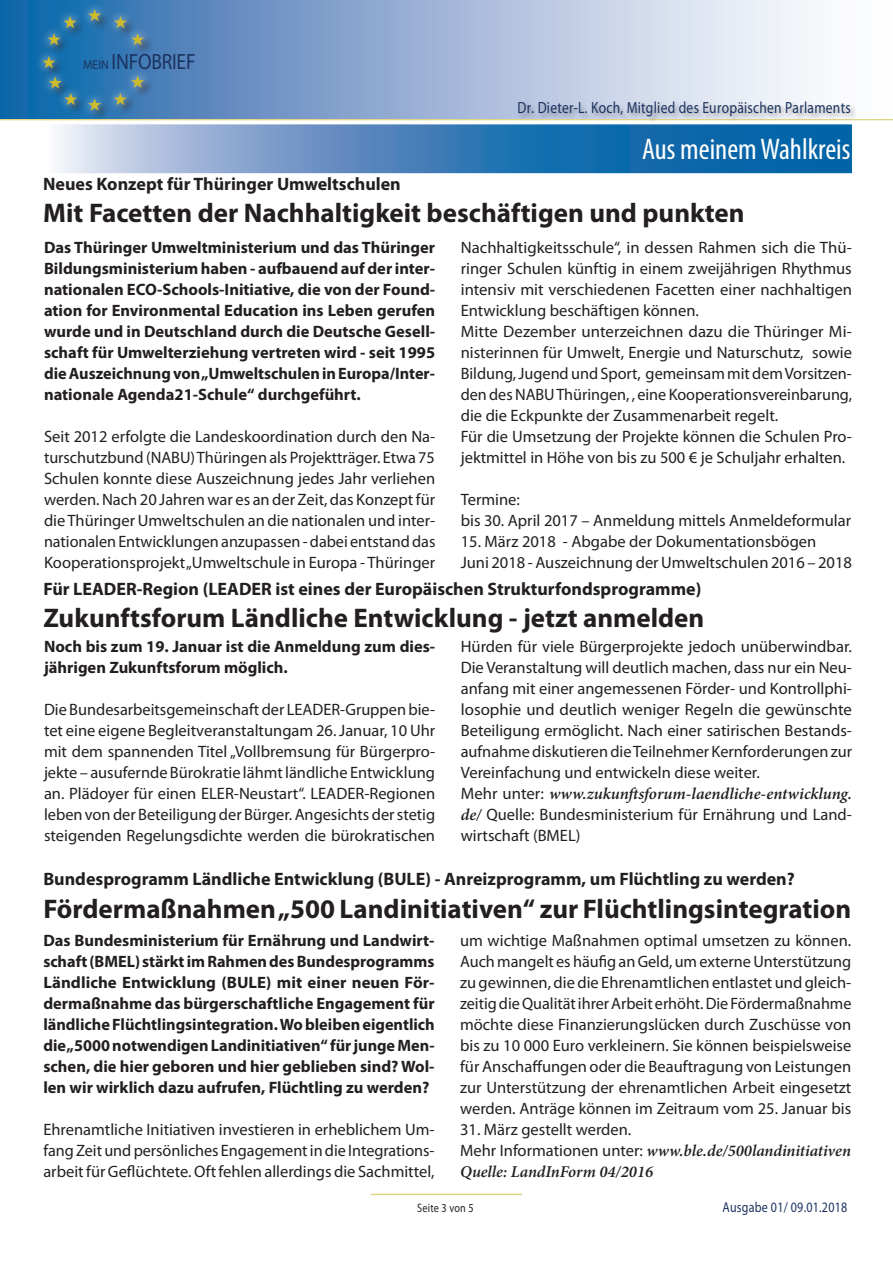
<style>
.page{position:relative;width:893px;height:1263px;background:#fff}
.page>*{position:absolute;margin:0;border:0;box-sizing:border-box;transform-origin:0 0}
.t1{font:condensed 30px "Myriad Pro";color:#fff}
.t2{font:700 27px "Myriad Pro";color:#231f20}
.t3{font:22.05px "Myriad Pro";letter-spacing:-.01em;color:#1b325f;scale:.88 1}
.t4{font:700 18px "Myriad Pro";color:#231f20}
.t5{font:16.5px/21px "Myriad Pro";color:#231f20;text-align:justify}
.t6{font:700 16.5px/21px "Myriad Pro";color:#231f20;text-align:justify}
.t7{font:italic 600 16.5px/21px "Minion Pro";color:#231f20}
.t8{font:16.2px "Myriad Pro";letter-spacing:.02em;color:#1b325f;scale:.83 1}
.t9{font:14.4px "Myriad Pro";letter-spacing:.02em;color:#1b325f;scale:.83 1}
.t10{font:12.15px "Myriad Pro";letter-spacing:.02em;color:#231f20;scale:.83 1}
.s1{font-size:12.75px}
.s2{font-family:"Myriad Pro";font-weight:400;font-style:normal}
.s3{font-family:"Minion Pro";font-weight:600;font-style:italic}
</style>
<div class="page">
<hr style="left:0;top:119px;width:893px;height:1px;background:#e0d584">
<hr style="left:371px;top:1194px;width:151px;height:1px;background:#e0d584">
<svg style="left:0;top:0;width:810px;height:119px;background:#9cb5d7"></svg>
<div style="left:41px;top:8px;width:114px;height:114px;background:#231f20;opacity:.75"></div>
<div style="left:34px;top:1px;width:118px;height:118px;background:#fff;opacity:.75"></div>
<svg style="left:88px;top:9px;width:13px;height:12px"></svg>
<svg style="left:42px;top:56px;width:13px;height:12px"></svg>
<svg style="left:88px;top:98px;width:13px;height:13px"></svg>
<svg style="left:114px;top:76px;width:30px;height:29px"></svg>
<svg style="left:49px;top:76px;width:28px;height:29px"></svg>
<svg style="left:48px;top:16px;width:29px;height:29px"></svg>
<svg style="left:114px;top:16px;width:30px;height:29px"></svg>
<div style="left:517px;top:100px;width:340px;height:24px;background:#231f20;opacity:.39"></div>
<svg style="left:56px;top:127px;width:793px;height:43px;background:#4d89bd"></svg>
<h3 class="t3" style="left:83px;top:48px;width:129px"><span class="s1">MEIN</span> INFOBRIEF</h3>
<p class="t8" style="left:518px;top:98px;width:403px">Dr. Dieter-L. Koch, Mitglied des Europäischen Parlaments</p>
<h1 class="t1" style="left:642px;top:131px;width:210px">Aus meinem Wahlkreis</h1>
<p class="t4" style="left:43px;top:172px;width:359px">Neues Konzept für Thüringer Umweltschulen</p>
<h2 class="t2" style="left:43px;top:196px;width:703px">Mit Facetten der Nachhaltigkeit beschäftigen und punkten</h2>
<p class="t6" style="left:44px;top:236px;width:393px">Das Thüringer Umweltministerium und das Thüringer Bildungsministerium haben - aufbauend auf der inter&shy;nationalen ECO-Schools-Initiative, die von der Found&shy;ation for Environmental Education ins Leben gerufen wurde und in Deutschland durch die Deutsche Gesell&shy;schaft für Umwelterziehung vertreten wird - seit 1995 die Auszeichnung von „Umweltschulen in Europa/Inter&shy;nationale Agenda21-Schule“ durchgeführt.</p>
<p class="t5" style="left:44px;top:425px;width:393px">Seit 2012 erfolgte die Landeskoordination durch den Na&shy;turschutzbund (NABU) Thüringen als Projektträger. Etwa 75<br>Schulen konnte diese Auszeichnung jedes Jahr verliehen werden. Nach 20 Jahren war es an der Zeit, das Konzept für die Thüringer Umweltschulen an die nationalen und inter&shy;nationalen Entwicklungen anzupassen - dabei entstand das Kooperationsprojekt „Umweltschule in Europa - Thüringer</p>
<p class="t5" style="left:461px;top:236px;width:393px;text-align:left">Nachhaltigkeitsschule“, in dessen Rahmen sich die Thü&shy;ringer Schulen künftig in einem zweijährigen Rhythmus intensiv mit verschiedenen Facetten einer nachhaltigen Entwicklung beschäftigen können.<br>Mitte Dezember unterzeichnen dazu die Thüringer Mi&shy;nisterinnen für Umwelt, Energie und Naturschutz, sowie Bildung, Jugend und Sport, gemeinsam mit dem Vorsitzen&shy;den des NABU Thüringen, , eine Kooperationsvereinbarung, die die Eckpunkte der Zusammenarbeit regelt.<br>Für die Umsetzung der Projekte können die Schulen Pro&shy;jektmittel in Höhe von bis zu 500 € je Schuljahr erhalten.</p>
<p class="t5" style="left:461px;top:488px;width:392px">Termine:<br>bis 30. April 2017 – Anmeldung mittels Anmeldeformular</p>
<p class="t5" style="left:461px;top:530px;width:393px">15. März 2018 - Abgabe der Dokumentationsbögen<br>Juni 2018 - Auszeichnung der Umweltschulen 2016 – 2018</p>
<p class="t4" style="left:43px;top:577px;width:659px">Für LEADER-Region (LEADER ist eines der Europäischen Strukturfondsprogramme)</p>
<h2 class="t2" style="left:43px;top:600px;width:662px">Zukunftsforum Ländliche Entwicklung - jetzt anmelden</h2>
<p class="t6" style="left:44px;top:635px;width:393px">Noch bis zum 19. Januar ist die Anmeldung zum dies&shy;jährigen Zukunftsforum möglich.</p>
<p class="t5" style="left:44px;top:698px;width:393px">Die Bundesarbeitsgemeinschaft der LEADER-Gruppen bie&shy;tet eine eigene Begleitveranstaltungam 26. Januar, 10 Uhr mit dem spannenden Titel „Vollbremsung für Bürgerpro&shy;jekte – ausufernde Bürokratie lähmt ländliche Entwicklung an. Plädoyer für einen ELER-Neustart“. LEADER-Regionen leben von der Beteiligung der Bürger. Angesichts der stetig steigenden Regelungsdichte werden die bürokratischen</p>
<p class="t5" style="left:461px;top:635px;width:393px">Hürden für viele Bürgerprojekte jedoch unüberwindbar.<br>Die Veranstaltung will deutlich machen, dass nur ein Neu&shy;anfang mit einer angemessenen Förder- und Kontrollphi&shy;losophie und deutlich weniger Regeln die gewünschte Beteiligung ermöglicht. Nach einer satirischen Bestands&shy;aufnahme diskutieren die Teilnehmer Kernforderungen zur Vereinfachung und entwickeln diese weiter.</p>
<p class="t7" style="left:461px;top:783px;width:393px"><span class="s2">Mehr unter:</span> www.zukunftsforum-laendliche-entwicklung.</p>
<p class="t5" style="left:461px;top:803px;width:393px"><span class="s3">de/</span> Quelle: Bundesministerium für Ernährung und Land&shy;wirtschaft (BMEL)</p>
<p class="t4" style="left:43px;top:867px;width:753px">Bundesprogramm Ländliche Entwicklung (BULE) - Anreizprogramm, um Flüchtling zu werden?</p>
<h2 class="t2" style="left:43px;top:891px;width:809px">Fördermaßnahmen „500 Landinitiativen“ zur Flüchtlingsintegration</h2>
<p class="t6" style="left:43px;top:929px;width:393px">Das Bundesministerium für Ernährung und Landwirt&shy;schaft (BMEL) stärkt im Rahmen des Bundesprogramms Ländliche Entwicklung (BULE) mit einer neuen För&shy;dermaßnahme das bürgerschaftliche Engagement für ländliche Flüchtlingsintegration. Wo bleiben eigentlich die „5000 notwendigen Landinitiativen“ für junge Men&shy;schen, die hier geboren und hier geblieben sind? Wol&shy;len wir wirklich dazu aufrufen, Flüchtling zu werden?</p>
<p class="t5" style="left:43px;top:1118px;width:393px">Ehrenamtliche Initiativen investieren in erheblichem Um&shy;fang Zeit und persönliches Engagement in die Integrations&shy;arbeit für Geflüchtete. Oft fehlen allerdings die Sachmittel,</p>
<p class="t5" style="left:460px;top:929px;width:393px">um wichtige Maßnahmen optimal umsetzen zu können.<br>Auch mangelt es häufig an Geld, um externe Unterstützung zu gewinnen, die die Ehrenamtlichen entlastet und gleich&shy;zeitig die Qualität ihrer Arbeit erhöht. Die Fördermaßnahme möchte diese Finanzierungslücken durch Zuschüsse von bis zu 10 000 Euro verkleinern. Sie können beispielsweise für Anschaffungen oder die Beauftragung von Leistungen zur Unterstützung der ehrenamtlichen Arbeit eingesetzt werden. Anträge können im Zeitraum vom 25. Januar bis</p>
<p class="t5" style="left:460px;top:1118px;width:173px">31. März gestellt werden.</p>
<p class="t7" style="left:460px;top:1140px;width:392px"><span class="s2">Mehr Informationen unter:</span> www.ble.de/500landinitiativen<br>Quelle: LandInForm 04/2016</p>
<p class="t10" style="left:417px;top:1201px;width:69px">Seite 3 von 5</p>
<p class="t9" style="left:723px;top:1198px;width:152px">Ausgabe 01/ 09.01.2018</p>
</div>
